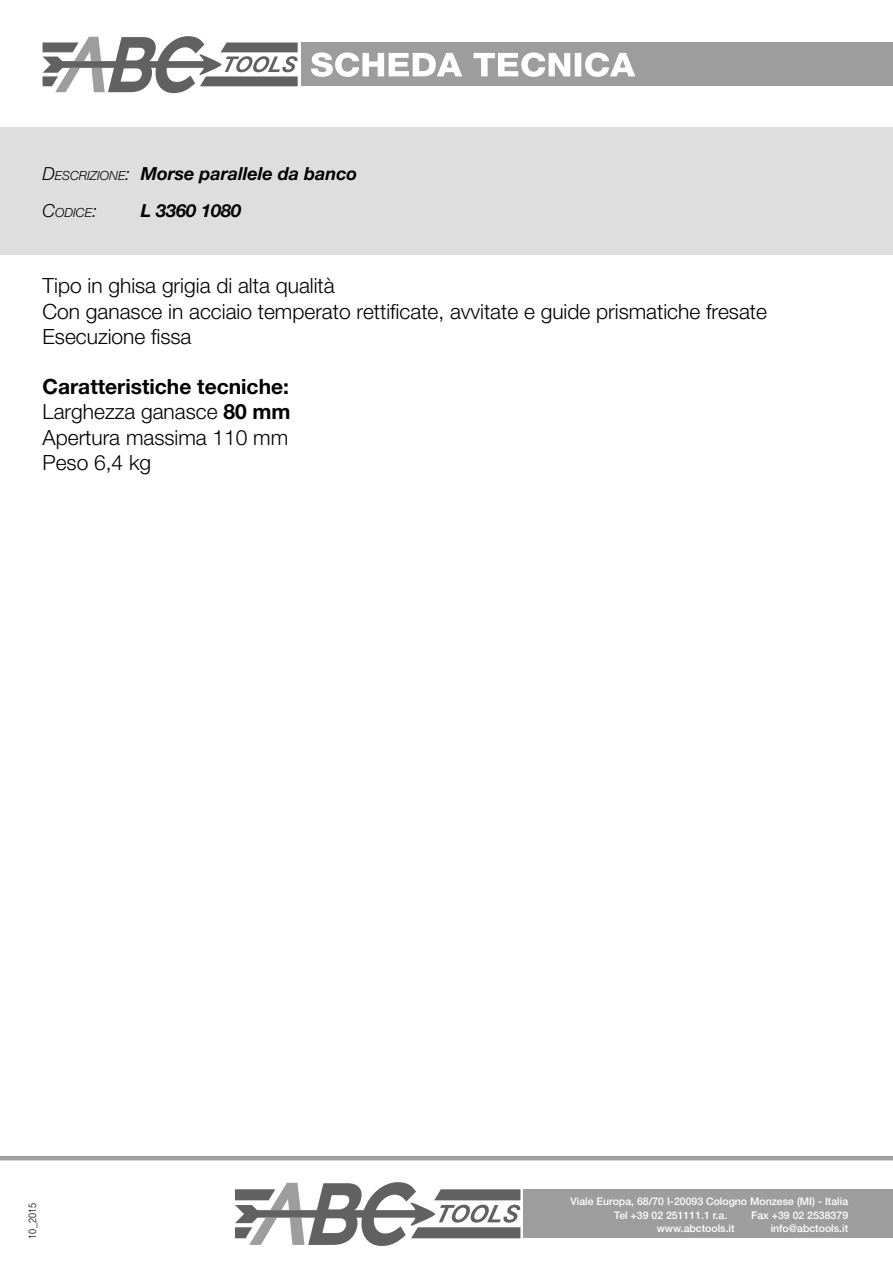
<style>
.page{position:relative;width:893px;height:1263px;background:#fff}
.page>*{position:absolute;margin:0;border:0;box-sizing:border-box;transform-origin:0 0}
.t1{font:300 21px/25.2px "Helvetica Amos";color:#000}
.t2{font:italic 700 18px/37.5px "Helvetica Amos";color:#000}
.t3{font:italic 300 12.6px "Helvetica Amos";color:#000}
.t4{font:500 10.5px/13.5px "Helvetica Neue";color:#fff}
.t5{font:300 10.5px "Helvetica Amos Cond";color:#000}
.s1{font-weight:300}
.s2{font-weight:300;font-size:12.6px}
.s3{font-size:18px}
.s4{font-weight:700}
</style>
<div class="page">
<svg style="left:43px;top:36px;width:255px;height:57px"></svg>
<div style="left:301px;top:43px;width:592px;height:43px;background:#9d9d9d"></div>
<svg style="left:235px;top:1182px;width:285px;height:64px"></svg>
<div style="left:523px;top:1189px;width:370px;height:49px;background:#9d9d9d"></div>
<div style="left:0;top:128px;width:893px;height:127px;background:#dedede"></div>
<hr style="left:0;top:1156px;width:893px;height:4px;background:#a1a1a1">
<svg style="left:311px;top:52px;width:324px;height:25px"></svg>
<p class="t2" style="left:43px;top:155px;width:316px"><span class="s1">D</span><span class="s2">ESCRIZIONE</span><span class="s1">:</span> Morse parallele da banco</p>
<p class="t3" style="left:43px;top:206px;width:56px"><span class="s3">C</span>ODICE<span class="s3">:</span></p>
<p class="t2" style="left:141px;top:192px;width:102px">L 3360 1080</p>
<p class="t2" style="left:141px;top:155px;width:120px">X<br>X XXXX XXXX</p>
<p class="t1" style="left:43px;top:274px;width:726px">Tipo in ghisa grigia di alta qualità<br>Con ganasce in acciaio temperato rettificate, avvitate e guide prismatiche fresate<br>Esecuzione fissa</p>
<p class="t1" style="left:43px;top:374px;width:250px;text-align:justify"><span class="s4">Caratteristiche tecniche:<br></span>Larghezza ganasce <span class="s4">80 mm </span>Apertura massima 110 mm Peso 6,4 kg</p>
<p class="t5" style="left:26px;top:1238px;width:37px;rotate:-90deg">10_2015</p>
<p class="t4" style="left:614px;top:1194px;width:235px;text-indent:-44px">Viale Europa, 68/70 I-20093 Cologno Monzese (MI) - Italia<br>Tel +39 02 251111.1 r.a.</p>
<p class="t4" style="left:751px;top:1208px;width:98px">Fax +39 02 2538379</p>
<p class="t4" style="left:657px;top:1221px;width:79px">www.abctools.it</p>
<p class="t4" style="left:771px;top:1221px;width:79px">info@abctools.it</p>
</div>
